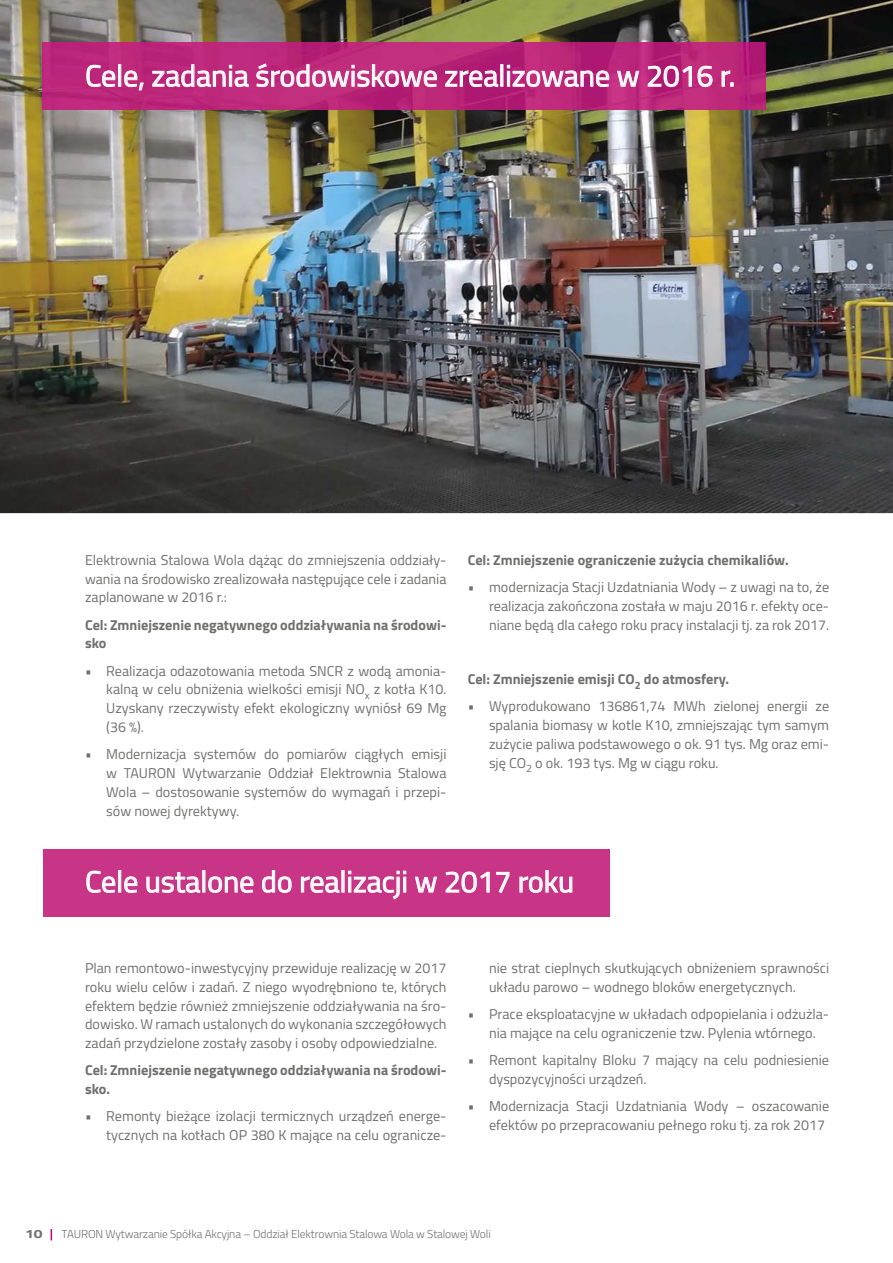
<style>
.page{position:relative;width:893px;height:1263px;background:#fff}
.page>*{position:absolute;margin:0;border:0;box-sizing:border-box;transform-origin:0 0}
.t1{font:30px "Titillium";color:#fff}
.t2{font:14.25px/18.8px "Titillium";color:#6f6f6e;text-align:justify}
.t3{font:700 14.25px/18.8px "Titillium";color:#6f6f6e}
.t4{font:700 12px "Titillium";color:#6f6f6e;scale:1.3 1}
.t5{font:300 11.55px "Titillium";letter-spacing:-.01em;color:#6f6f6e}
</style>
<div class="page">
<img style="left:0;top:0;width:893px;height:513px">
<div style="left:43px;top:849px;width:566px;height:67px;background:#c83486"></div>
<svg style="left:86px;top:870px;width:30px;height:23px"></svg>
<svg style="left:124px;top:876px;width:14px;height:17px"></svg>
<svg style="left:146px;top:872px;width:55px;height:21px"></svg>
<svg style="left:208px;top:876px;width:46px;height:17px"></svg>
<svg style="left:262px;top:870px;width:30px;height:23px"></svg>
<svg style="left:301px;top:876px;width:39px;height:17px"></svg>
<svg style="left:349px;top:870px;width:57px;height:29px"></svg>
<svg style="left:415px;top:876px;width:22px;height:17px"></svg>
<svg style="left:445px;top:871px;width:45px;height:22px"></svg>
<svg style="left:496px;top:871px;width:14px;height:22px"></svg>
<svg style="left:519px;top:870px;width:54px;height:23px"></svg>
<img style="left:43px;top:43px;width:722px;height:67px">
<svg style="left:86px;top:64px;width:30px;height:23px"></svg>
<svg style="left:124px;top:70px;width:20px;height:21px"></svg>
<svg style="left:152px;top:64px;width:97px;height:23px;background:#cd5e9d"></svg>
<svg style="left:256px;top:63px;width:181px;height:24px;background:#cd5d9a"></svg>
<svg style="left:445px;top:70px;width:54px;height:17px"></svg>
<svg style="left:507px;top:65px;width:102px;height:22px;background:#ca5b9a"></svg>
<svg style="left:617px;top:71px;width:22px;height:16px"></svg>
<svg style="left:647px;top:65px;width:66px;height:22px"></svg>
<svg style="left:721px;top:70px;width:12px;height:17px"></svg>
<h1 class="t1" style="left:85px;top:54px;width:652px">Cele, zadania środowiskowe zrealizowane w 2016 r.</h1>
<p class="t2" style="left:85px;top:550px;width:363px">Elektrownia Stalowa Wola dążąc do zmniejszenia oddziały&shy;wania na środowisko zrealizowała następujące cele i zadania zaplanowane w 2016 r.:</p>
<p class="t3" style="left:85px;top:615px;width:363px">Cel: Zmniejszenie negatywnego oddziaływania na środowi&shy;sko</p>
<p class="t2" style="left:106px;top:661px;width:342px;text-indent:-21px">• Realizacja odazotowania metoda SNCR z wodą amonia&shy;kalną w celu obniżenia wielkości emisji NO<sub>x</sub> z kotła K10.<br>Uzyskany rzeczywisty efekt ekologiczny wyniósł 69 Mg (36 %).</p>
<p class="t2" style="left:106px;top:744px;width:342px;text-indent:-21px">• Modernizacja systemów do pomiarów ciągłych emisji w TAURON Wytwarzanie Oddział Elektrownia Stalowa Wola – dostosowanie systemów do wymagań i przepi&shy;sów nowej dyrektywy.</p>
<p class="t3" style="left:468px;top:550px;width:322px">Cel: Zmniejszenie ograniczenie zużycia chemikaliów.</p>
<p class="t2" style="left:489px;top:577px;width:342px;text-indent:-21px">• modernizacja Stacji Uzdatniania Wody – z uwagi na to, że realizacja zakończona została w maju 2016 r. efekty oce&shy;niane będą dla całego roku pracy instalacji tj. za rok 2017.</p>
<p class="t3" style="left:468px;top:669px;width:263px">Cel: Zmniejszenie emisji CO<sub>2</sub> do atmosfery.</p>
<p class="t2" style="left:489px;top:696px;width:342px;text-indent:-21px">• Wyprodukowano 136861,74 MWh zielonej energii ze spalania biomasy w kotle K10, zmniejszając tym samym zużycie paliwa podstawowego o ok. 91 tys. Mg oraz emi&shy;sję CO<sub>2</sub> o ok. 193 tys. Mg w ciągu roku.</p>
<h1 class="t1" style="left:85px;top:860px;width:490px">Cele ustalone do realizacji w 2017 roku</h1>
<p class="t2" style="left:85px;top:958px;width:363px">Plan remontowo-inwestycyjny przewiduje realizację w 2017 roku wielu celów i zadań. Z niego wyodrębniono te, których efektem będzie również zmniejszenie oddziaływania na śro&shy;dowisko. W ramach ustalonych do wykonania szczegółowych zadań przydzielone zostały zasoby i osoby odpowiedzialne.</p>
<p class="t3" style="left:85px;top:1060px;width:363px">Cel: Zmniejszenie negatywnego oddziaływania na środowi&shy;sko.</p>
<p class="t2" style="left:85px;top:1106px;width:363px;text-align:right">• Remonty bieżące izolacji termicznych urządzeń energe&shy;tycznych na kotłach OP 380 K mające na celu ogranicze-</p>
<p class="t2" style="left:489px;top:958px;width:342px">nie strat cieplnych skutkujących obniżeniem sprawności układu parowo – wodnego bloków energetycznych.</p>
<p class="t2" style="left:468px;top:1004px;width:363px;text-align:center">• Prace eksploatacyjne w układach odpopielania i odżużla&shy;nia mające na celu ograniczenie tzw. Pylenia wtórnego.</p>
<p class="t2" style="left:489px;top:1050px;width:342px;text-indent:-21px">• Remont kapitalny Bloku 7 mający na celu podniesienie dyspozycyjności urządzeń.</p>
<p class="t2" style="left:468px;top:1096px;width:363px;text-align:right">• Modernizacja Stacji Uzdatniania Wody – oszacowanie efektów po przepracowaniu pełnego roku tj. za rok 2017</p>
<p class="t4" style="left:25px;top:1224px;width:15px">10</p>
<p class="t5" style="left:62px;top:1225px;width:431px">TAURON Wytwarzanie Spółka Akcyjna – Oddział Elektrownia Stalowa Wola w Stalowej Woli</p>
</div>
